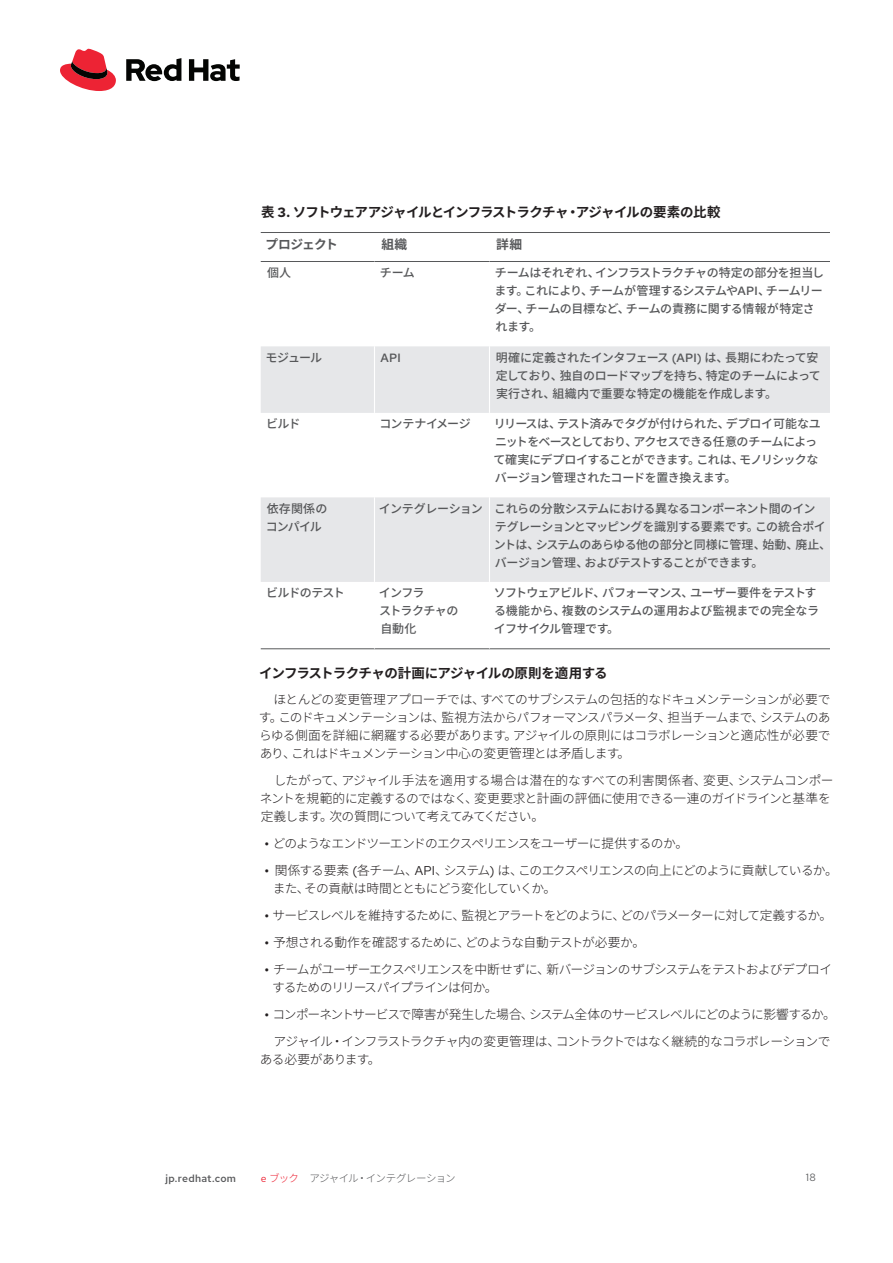
<style>
.page{position:relative;width:893px;height:1263px;background:#fff}
.page>*{position:absolute;margin:0;border:0;box-sizing:border-box;transform-origin:0 0}
.Main_-_Table_Name{font:700 13.5px "Noto Sans CJ Kjp";letter-spacing:-.06em;color:#231f20}
.Main_-_Subhead_3{font:700 13.5px "Noto Sans CJ Kjp";letter-spacing:-.045em;color:#231f20}
.Main_-_Body{font:300 12.75px/18px "Noto Sans CJ Kjp";letter-spacing:-.06em;color:#231f20}
.Main_-_Body-2{font:300 12.75px/18px "Noto Sans CJ Kjp";letter-spacing:-.04em;color:#231f20}
.Main_-_Body-3{font:300 12.75px "Noto Sans CJ Kjp";letter-spacing:-.08em;color:#231f20}
.Main_-_Table_Subhead{font:700 12.75px "Noto Sans CJ Kjp";letter-spacing:-.03em;color:#57585a}
.Main_-_Table_Body__l{font:500 12px/18px "Noto Sans CJ Kjp";letter-spacing:-.04em;color:#57585a}
.Main_-_Table_Body__l-2{font:500 12px "Noto Sans CJ Kjp";letter-spacing:-.07em;color:#57585a}
.Main_-_Table_Body__l-3{font:500 12px "Red Hat Text";color:#57585a}
.Footer_-_Running_Foo{font:300 10.5px "Noto Sans CJ Kjp";letter-spacing:-.07em;color:#57585a}
.t1{font:500 10.5px "Red Hat Text";letter-spacing:.025em;color:#57585a}
.Footer_-_Running_Foo-2{font:10.5px "Red Hat Text";color:#57585a}
.s1{font-family:"Red Hat Text"}
.s2{font-family:"Red Hat Text";font-weight:700}
.s3{font-family:"Red Hat Text";font-weight:400}
.s4{font-family:"Red Hat Text";font-weight:400;color:#ed2133}
.s5{color:#ed2133}
</style>
<div class="page">
<hr style="left:261px;top:232px;width:569px;height:1px;background:#57585a">
<svg style="left:261px;top:346px;width:569px;height:236px;fill:#e6e7e9"></svg>
<hr style="left:261px;top:261px;width:113px;height:1px;background:#57585a">
<hr style="left:374px;top:261px;width:115px;height:1px;background:#57585a">
<hr style="left:489px;top:261px;width:341px;height:1px;background:#57585a">
<hr style="left:261px;top:648px;width:113px;height:1px;background:#57585a">
<hr style="left:374px;top:648px;width:115px;height:1px;background:#57585a">
<hr style="left:489px;top:648px;width:341px;height:1px;background:#57585a">
<hr style="left:374px;top:346px;width:1px;height:67px;background:#fff">
<hr style="left:489px;top:346px;width:1px;height:67px;background:#fff">
<hr style="left:374px;top:413px;width:1px;height:84px;background:#fff">
<hr style="left:489px;top:413px;width:1px;height:84px;background:#fff">
<hr style="left:374px;top:497px;width:1px;height:85px;background:#fff">
<hr style="left:489px;top:497px;width:1px;height:85px;background:#fff">
<svg style="left:60px;top:49px;width:56px;height:42px"></svg>
<svg style="left:126px;top:58px;width:114px;height:23px"></svg>
<p class="Main_-_Table_Name" style="left:261px;top:204px;width:461px">表 <span class="s1">3.</span> ソフトウェアアジャイルとインフラストラクチャ・アジャイルの要素の比較</p>
<p class="Main_-_Table_Subhead" style="left:265px;top:237px;width:74px">プロジェクト</p>
<p class="Main_-_Table_Subhead" style="left:381px;top:237px;width:27px">組織</p>
<p class="Main_-_Table_Subhead" style="left:496px;top:237px;width:27px">詳細</p>
<p class="Main_-_Table_Body__l" style="left:267px;top:264px;width:26px">個人</p>
<p class="Main_-_Table_Body__l" style="left:380px;top:264px;width:36px">チーム</p>
<p class="Main_-_Table_Body__l" style="left:495px;top:264px;width:331px">チームはそれぞれ、インフラストラクチャの特定の部分を担当します。これにより、チームが管理するシステムや<span class="s1">API</span>、チームリーダー、チームの目標など、チームの責務に関する情報が特定されます。</p>
<p class="Main_-_Table_Body__l" style="left:265px;top:349px;width:58px">モジュール</p>
<p class="Main_-_Table_Body__l-3" style="left:380px;top:350px;width:22px">API</p>
<p class="Main_-_Table_Body__l" style="left:496px;top:349px;width:326px">明確に定義されたインタフェース <span class="s1">(API)</span> は、長期にわたって安定しており、独自のロードマップを持ち、特定のチームによって実行され、組織内で重要な特定の機能を作成します。</p>
<p class="Main_-_Table_Body__l" style="left:266px;top:415px;width:36px">ビルド</p>
<p class="Main_-_Table_Body__l" style="left:379px;top:415px;width:93px">コンテナイメージ</p>
<p class="Main_-_Table_Body__l" style="left:493px;top:415px;width:329px">リリースは、テスト済みでタグが付けられた、デプロイ可能なユニットをベースとしており、アクセスできる任意のチームによって確実にデプロイすることができます。これは、モノリシックなバージョン管理されたコードを置き換えます。</p>
<p class="Main_-_Table_Body__l" style="left:266px;top:500px;width:63px">依存関係のコンパイル</p>
<p class="Main_-_Table_Body__l" style="left:379px;top:500px;width:105px">インテグレーション</p>
<p class="Main_-_Table_Body__l" style="left:494px;top:500px;width:339px">これらの分散システムにおける異なるコンポーネント間のイン<br>テグレーションとマッピングを識別する要素です。この統合ポイントは、システムのあらゆる他の部分と同様に管理、始動、廃止、バージョン管理、およびテストすることができます。</p>
<p class="Main_-_Table_Body__l-2" style="left:266px;top:586px;width:80px">ビルドのテスト</p>
<p class="Main_-_Table_Body__l" style="left:379px;top:584px;width:81px">インフラ<br>ストラクチャの自動化</p>
<p class="Main_-_Table_Body__l" style="left:494px;top:584px;width:327px">ソフトウェアビルド、パフォーマンス、ユーザー要件をテストする機能から、複数のシステムの運用および監視までの完全なライフサイクル管理です。</p>
<p class="Main_-_Subhead_3" style="left:259px;top:665px;width:350px">インフラストラクチャの計画にアジャイルの原則を適用する</p>
<p class="Main_-_Body" style="left:259px;top:691px;width:573px;text-align:justify;text-indent:15px">ほとんどの変更管理アプローチでは、すべてのサブシステムの包括的なドキュメンテーションが必要です。このドキュメンテーションは、監視方法からパフォーマンスパラメータ、担当チームまで、システムのあらゆる側面を詳細に網羅する必要があります。アジャイルの原則にはコラボレーションと適応性が必要であり、これはドキュメンテーション中心の変更管理とは矛盾します。</p>
<p class="Main_-_Body-2" style="left:260px;top:772px;width:575px;text-indent:14px">したがって、アジャイル手法を適用する場合は潜在的なすべての利害関係者、変更、システムコンポーネントを規範的に定義するのではなく、変更要求と計画の評価に使用できる一連のガイドラインと基準を定義します。次の質問について考えてみてください。</p>
<p class="Main_-_Body" style="left:264px;top:835px;width:425px"><span class="s2">•</span> どのようなエンドツーエンドのエクスペリエンスをユーザーに提供するのか。</p>
<p class="Main_-_Body" style="left:273px;top:862px;width:566px;text-indent:-9px"><span class="s2">•</span> 関係する要素 <span class="s3">(</span>各チーム、<span class="s3">API</span>、システム<span class="s3">)</span> は、このエクスペリエンスの向上にどのように貢献しているか。また、その貢献は時間とともにどう変化していくか。</p>
<p class="Main_-_Body" style="left:264px;top:907px;width:569px"><span class="s2">•</span> サービスレベルを維持するために、監視とアラートをどのように、どのパラメーターに対して定義するか。</p>
<p class="Main_-_Body" style="left:264px;top:934px;width:382px"><span class="s2">•</span> 予想される動作を確認するために、どのような自動テストが必要か。</p>
<p class="Main_-_Body" style="left:272px;top:961px;width:561px;text-indent:-8px"><span class="s2">•</span> チームがユーザーエクスペリエンスを中断せずに、新バージョンのサブシステムをテストおよびデプロイするためのリリースパイプラインは何か。</p>
<p class="Main_-_Body-3" style="left:264px;top:1007px;width:573px"><span class="s2">•</span> コンポーネントサービスで障害が発生した場合、システム全体のサービスレベルにどのように影響するか。</p>
<p class="Main_-_Body" style="left:260px;top:1033px;width:572px;text-indent:14px">アジャイル・インフラストラクチャ内の変更管理は、コントラクトではなく継続的なコラボレーションである必要があります。</p>
<p class="t1" style="left:165px;top:1171px;width:72px">jp.redhat.com</p>
<p class="Footer_-_Running_Foo" style="left:261px;top:1172px;width:196px"><span class="s4">e</span> <span class="s5">ブック</span> アジャイル・インテグレーション</p>
<p class="Footer_-_Running_Foo-2" style="left:806px;top:1170px;width:12px">18</p>
</div>
